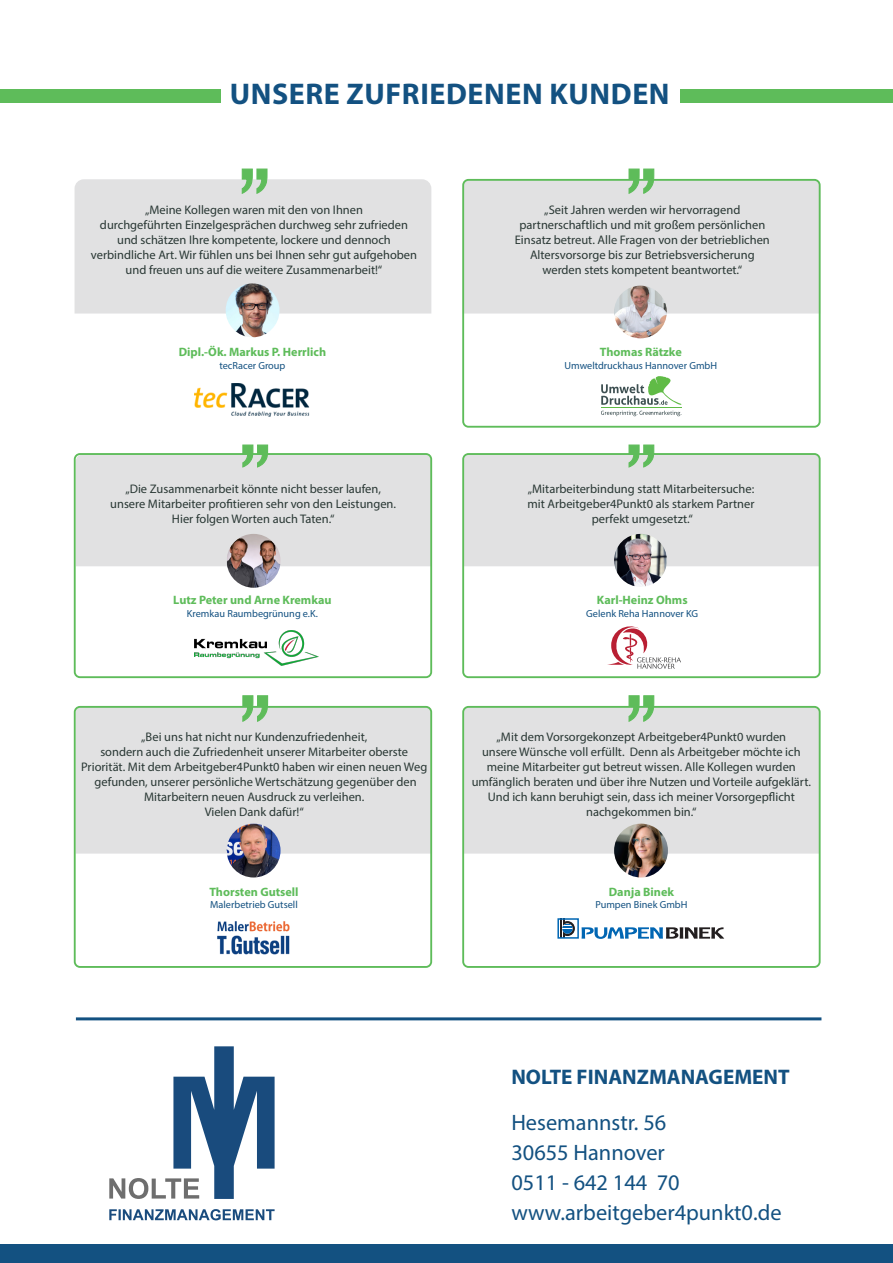
<style>
.page{position:relative;width:893px;height:1263px;background:#fff}
.page>*{position:absolute;margin:0;border:0;box-sizing:border-box;transform-origin:0 0}
.t1{font:700 30px "Myriad Pro";letter-spacing:.02em;color:#135181}
.t2{font:22.35px/30px "Myriad Pro";color:#135181}
.t3{font:700 21.15px "Myriad Pro";color:#135181}
.t4{font:12.45px/15px "Myriad Pro";color:#293734;text-align:center}
.t5{font:700 12.15px "Myriad Pro";color:#5ebc5a}
.t6{font:10.35px "Myriad Pro";color:#135181}
</style>
<div class="page">
<div style="left:0;top:1245px;width:893px;height:18px;background:#135181"></div>
<div style="left:75px;top:179px;width:356px;height:135px;background:#e1e1e2"></div>
<div style="left:76px;top:706px;width:355px;height:147px;background:#e1e1e2"></div>
<div style="left:465px;top:182px;width:353px;height:132px;background:#e1e1e2"></div>
<div style="left:465px;top:709px;width:353px;height:144px;background:#e1e1e2"></div>
<div style="left:74px;top:453px;width:358px;height:225px;border:2px solid #5ebc5a;border-radius:5px"></div>
<div style="left:74px;top:706px;width:358px;height:262px;border:2px solid #5ebc5a;border-radius:5px"></div>
<div style="left:462px;top:179px;width:359px;height:249px;border:2px solid #5ebc5a;border-radius:5px"></div>
<div style="left:462px;top:453px;width:359px;height:225px;border:2px solid #5ebc5a;border-radius:5px"></div>
<div style="left:462px;top:706px;width:359px;height:262px;border:2px solid #5ebc5a;border-radius:5px"></div>
<svg style="left:628px;top:168px;width:27px;height:27px"></svg>
<svg style="left:241px;top:168px;width:27px;height:27px"></svg>
<svg style="left:76px;top:444px;width:355px;height:122px;background:#e0e2e0"></svg>
<svg style="left:242px;top:695px;width:27px;height:28px"></svg>
<svg style="left:464px;top:444px;width:355px;height:122px;background:#dfe2e0"></svg>
<svg style="left:628px;top:695px;width:27px;height:28px"></svg>
<div style="left:0;top:89px;width:893px;height:14px;background:#5ebc5a"></div>
<div style="left:222px;top:66px;width:458px;height:66px;background:#fff"></div>
<img style="left:226px;top:283px;width:54px;height:54px;border-radius:27px">
<img style="left:227px;top:534px;width:54px;height:54px">
<img style="left:227px;top:824px;width:54px;height:53px;border-radius:27px">
<img style="left:614px;top:824px;width:54px;height:53px;border-radius:27px">
<img style="left:614px;top:286px;width:53px;height:52px;border-radius:26px">
<img style="left:614px;top:534px;width:53px;height:53px;border-radius:26px">
<hr style="left:76px;top:1017px;width:745px;height:3px;background:#135181">
<svg style="left:109px;top:1209px;width:166px;height:11px"></svg>
<svg style="left:109px;top:1046px;width:166px;height:153px"></svg>
<svg style="left:601px;top:376px;width:80px;height:40px"></svg>
<img style="left:194px;top:630px;width:124px;height:35px">
<svg style="left:607px;top:626px;width:74px;height:43px"></svg>
<svg style="left:560px;top:921px;width:15px;height:15px"></svg>
<svg style="left:560px;top:922px;width:13px;height:14px"></svg>
<div style="left:557px;top:919px;width:22px;height:20px;border:2px solid #0166b3"></div>
<svg style="left:582px;top:927px;width:142px;height:12px"></svg>
<img style="left:194px;top:384px;width:115px;height:32px">
<img style="left:217px;top:921px;width:73px;height:34px">
<p class="t1" style="left:230px;top:74px;width:441px">UNSERE ZUFRIEDENEN KUNDEN</p>
<p class="t4" style="left:91px;top:202px;width:328px">„Meine Kollegen waren mit den von Ihnen<br>durchgeführten Einzelgesprächen durchweg sehr zufrieden und schätzen Ihre kompetente, lockere und dennoch verbindliche Art. Wir fühlen uns bei Ihnen sehr gut aufgehoben und freuen uns auf die weitere Zusammenarbeit!“</p>
<p class="t4" style="left:515px;top:202px;width:257px">„Seit Jahren werden wir hervorragend partnerschaftlich und mit großem persönlichen Einsatz betreut. Alle Fragen von der betrieblichen Altersvorsorge bis zur Betriebsversicherung werden stets kompetent beantwortet.“</p>
<p class="t5" style="left:179px;top:344px;width:149px">Dipl.-Ök. Markus P. Herrlich</p>
<p class="t6" style="left:219px;top:359px;width:68px">tecRacer Group</p>
<p class="t5" style="left:600px;top:344px;width:83px">Thomas Rätzke</p>
<p class="t6" style="left:565px;top:359px;width:154px">Umweltdruckhaus Hannover GmbH</p>
<p class="t4" style="left:110px;top:481px;width:287px">„Die Zusammenarbeit könnte nicht besser laufen, unsere Mitarbeiter profitieren sehr von den Leistungen.<br>Hier folgen Worten auch Taten.“</p>
<p class="t4" style="left:528px;top:481px;width:228px">„Mitarbeiterbindung statt Mitarbeitersuche:</p>
<p class="t4" style="left:527px;top:496px;width:229px">mit Arbeitgeber4Punkt0 als starkem Partner perfekt umgesetzt.“</p>
<p class="t5" style="left:173px;top:592px;width:160px">Lutz Peter und Arne Kremkau</p>
<p class="t6" style="left:187px;top:607px;width:133px">Kremkau Raumbegrünung e.K.</p>
<p class="t5" style="left:597px;top:592px;width:92px">Karl-Heinz Ohms</p>
<p class="t6" style="left:586px;top:607px;width:113px">Gelenk Reha Hannover KG</p>
<p class="t4" style="left:141px;top:729px;width:228px">„Bei uns hat nicht nur Kundenzufriedenheit,</p>
<p class="t4" style="left:81px;top:744px;width:348px">sondern auch die Zufriedenheit unserer Mitarbeiter oberste Priorität. Mit dem Arbeitgeber4Punkt0 haben wir einen neuen Weg gefunden, unserer persönliche Wertschätzung gegenüber den Mitarbeitern neuen Ausdruck zu verleihen.</p>
<p class="t4" style="left:205px;top:804px;width:101px">Vielen Dank dafür!“</p>
<p class="t4" style="left:472px;top:729px;width:341px">„Mit dem Vorsorgekonzept Arbeitgeber4Punkt0 wurden<br>unsere Wünsche voll erfüllt. Denn als Arbeitgeber möchte ich meine Mitarbeiter gut betreut wissen. Alle Kollegen wurden umfänglich beraten und über ihre Nutzen und Vorteile aufgeklärt.<br>Und ich kann beruhigt sein, dass ich meiner Vorsorgepflicht nachgekommen bin.“</p>
<p class="t5" style="left:209px;top:884px;width:91px">Thorsten Gutsell</p>
<p class="t6" style="left:210px;top:898px;width:89px">Malerbetrieb Gutsell</p>
<p class="t5" style="left:609px;top:884px;width:67px">Danja Binek</p>
<p class="t6" style="left:595px;top:898px;width:94px">Pumpen Binek GmbH</p>
<p class="t3" style="left:511px;top:1063px;width:280px">NOLTE FINANZMANAGEMENT</p>
<p class="t2" style="left:511px;top:1107px;width:156px">Hesemannstr. 56<br>30655 Hannover</p>
<p class="t2" style="left:511px;top:1167px;width:272px">0511 - 642 144 70 www.arbeitgeber4punkt0.de</p>
</div>
